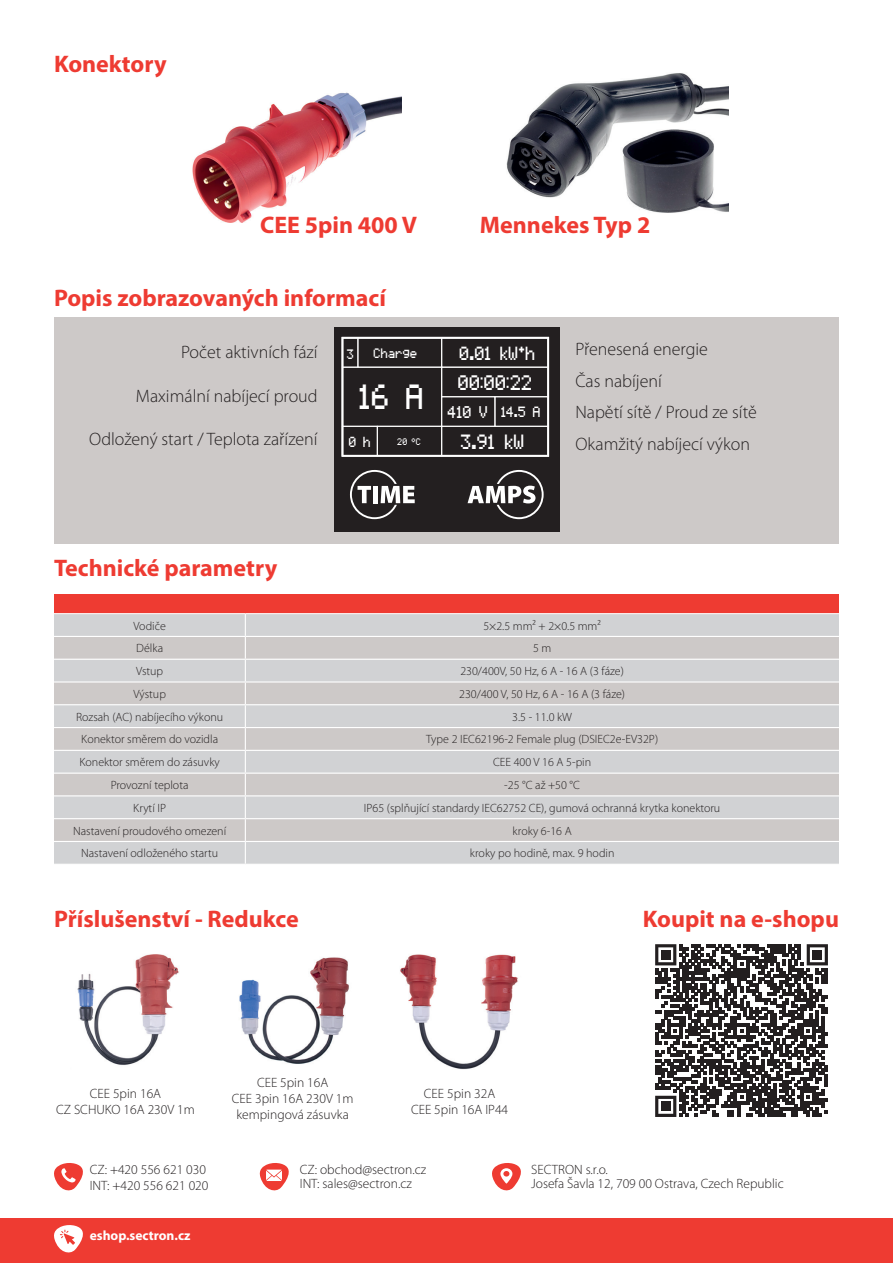
<style>
.page{position:relative;width:893px;height:1263px;background:#fff}
.page>*{position:absolute;margin:0;border:0;box-sizing:border-box;transform-origin:0 0}
.t1{font:28.05px "pixelmix";color:#fff;scale:.89 1}
.t2{font:700 24px "Myriad Pro";color:#ee3b32}
.t3{font:300 18px/31.5px "Myriad Pro";color:#231f20}
.t4{font:16.8px "pixelmix";color:#fff;scale:.89 1}
.t5{font:16.5px "pixelmix";color:#fff;scale:.89 1}
.t6{font:15.3px "pixelmix";color:#fff;scale:.89 1}
.t7{font:300 13.5px/16.2px "Myriad Pro";color:#231f20}
.t8{font:700 13.5px "Myriad Pro";color:#fff}
.t9{font:300 12px "Myriad Pro";color:#231f20}
.t10{font:11.85px "pixelmix";color:#fff;scale:.89 1}
.t11{font:11.7px "pixelmix";color:#fff;scale:.89 1}
.t12{font:10.95px "pixelmix";color:#fff;scale:.89 1}
.t13{font:7.65px "pixelmix";color:#fff;scale:.89 1}
.s1{font-size:13.5px}
</style>
<div class="page">
<img style="left:192px;top:92px;width:210px;height:131px">
<img style="left:506px;top:73px;width:222px;height:140px">
<div style="left:54px;top:317px;width:785px;height:227px;background:#cdc9c8"></div>
<div style="left:0;top:1218px;width:893px;height:45px;background:#ee3b32"></div>
<svg style="left:54px;top:1225px;width:29px;height:27px"></svg>
<svg style="left:54px;top:1163px;width:29px;height:27px"></svg>
<svg style="left:260px;top:1163px;width:29px;height:27px"></svg>
<svg style="left:492px;top:1163px;width:29px;height:27px"></svg>
<img style="left:77px;top:954px;width:102px;height:111px">
<img style="left:239px;top:957px;width:110px;height:107px">
<img style="left:400px;top:954px;width:118px;height:116px">
<div style="left:334px;top:328px;width:225px;height:204px;background:#231f20"></div>
<svg style="left:350px;top:470px;width:65px;height:49px"></svg>
<svg style="left:468px;top:470px;width:76px;height:49px"></svg>
<div style="left:357px;top:337px;width:85px;height:31px;border:1px solid #fff"></div>
<div style="left:441px;top:337px;width:108px;height:31px;border:1px solid #fff"></div>
<div style="left:441px;top:367px;width:108px;height:30px;border:1px solid #fff"></div>
<div style="left:377px;top:426px;width:65px;height:30px;border:1px solid #fff"></div>
<div style="left:342px;top:426px;width:36px;height:30px;border:1px solid #fff"></div>
<div style="left:342px;top:367px;width:100px;height:60px;border:1px solid #fff"></div>
<div style="left:441px;top:396px;width:54px;height:31px;border:1px solid #fff"></div>
<div style="left:495px;top:396px;width:54px;height:31px;border:1px solid #fff"></div>
<div style="left:342px;top:337px;width:207px;height:120px;border:2px solid #fff"></div>
<svg style="left:655px;top:944px;width:173px;height:173px"></svg>
<div style="left:661px;top:950px;width:9px;height:9px;background:#231f20"></div>
<div style="left:813px;top:950px;width:9px;height:9px;background:#231f20"></div>
<div style="left:661px;top:1102px;width:9px;height:9px;background:#231f20"></div>
<div style="left:54px;top:594px;width:785px;height:20px;background:#ee3b32"></div>
<div style="left:54px;top:614px;width:785px;height:250px;background:#d1d2d4"></div>
<svg style="left:54px;top:637px;width:785px;height:204px;background:#cfcdcd"></svg>
<hr style="left:54px;top:636px;width:191px;height:1px;background:#fff">
<hr style="left:245px;top:636px;width:594px;height:1px;background:#fff">
<hr style="left:54px;top:659px;width:191px;height:1px;background:#fff">
<hr style="left:245px;top:659px;width:594px;height:1px;background:#fff">
<hr style="left:54px;top:681px;width:191px;height:1px;background:#fff">
<hr style="left:245px;top:681px;width:594px;height:1px;background:#fff">
<hr style="left:54px;top:704px;width:191px;height:1px;background:#fff">
<hr style="left:245px;top:704px;width:594px;height:1px;background:#fff">
<hr style="left:54px;top:727px;width:191px;height:1px;background:#fff">
<hr style="left:245px;top:727px;width:594px;height:1px;background:#fff">
<hr style="left:54px;top:750px;width:191px;height:1px;background:#fff">
<hr style="left:245px;top:750px;width:594px;height:1px;background:#fff">
<hr style="left:54px;top:772px;width:191px;height:2px;background:#fff">
<hr style="left:245px;top:772px;width:594px;height:2px;background:#fff">
<hr style="left:54px;top:795px;width:191px;height:1px;background:#fff">
<hr style="left:245px;top:795px;width:594px;height:1px;background:#fff">
<hr style="left:54px;top:818px;width:191px;height:1px;background:#fff">
<hr style="left:245px;top:818px;width:594px;height:1px;background:#fff">
<hr style="left:54px;top:841px;width:191px;height:1px;background:#fff">
<hr style="left:245px;top:841px;width:594px;height:1px;background:#fff">
<svg style="left:245px;top:614px;width:1px;height:250px"></svg>
<hr style="left:54px;top:613px;width:191px;height:1px;background:#fff">
<hr style="left:245px;top:613px;width:594px;height:1px;background:#fff">
<h2 class="t2" style="left:54px;top:48px;width:114px">Konektory</h2>
<h2 class="t2" style="left:260px;top:209px;width:159px">CEE 5pin 400 V</h2>
<h2 class="t2" style="left:480px;top:209px;width:172px">Mennekes Typ 2</h2>
<h2 class="t2" style="left:54px;top:282px;width:333px">Popis zobrazovaných informací</h2>
<h3 class="t3" style="left:181px;top:336px;width:138px">Počet aktivních fází</h3>
<h3 class="t3" style="left:136px;top:380px;width:183px">Maximální nabíjecí proud</h3>
<h3 class="t3" style="left:89px;top:423px;width:230px">Odložený start / Teplota zařízení</h3>
<p class="t12" style="left:347px;top:349px;width:10px">3</p>
<p class="t12" style="left:374px;top:347px;width:51px">Charge</p>
<h1 class="t1" style="left:360px;top:383px;width:75px">16 A</h1>
<p class="t6" style="left:460px;top:345px;width:87px">0.01 kW*h</p>
<h3 class="t4" style="left:458px;top:374px;width:85px">00:00:22</h3>
<p class="t10" style="left:448px;top:406px;width:106px"><span class="s1">410 V</span> 14.5 A</p>
<p class="t11" style="left:349px;top:436px;width:26px">0 h</p>
<p class="t13" style="left:398px;top:438px;width:28px">20 °C</p>
<h3 class="t5" style="left:461px;top:433px;width:74px">3.91 kW</h3>
<h3 class="t3" style="left:575px;top:333px;width:183px">Přenesená energie<br>Čas nabíjení<br>Napětí sítě / Proud ze sítě<br>Okamžitý nabíjecí výkon</h3>
<h2 class="t2" style="left:54px;top:552px;width:225px">Technické parametry</h2>
<p class="t9" style="left:133px;top:618px;width:34px">Vodiče</p>
<p class="t9" style="left:483px;top:618px;width:119px">5×2.5 mm² + 2×0.5 mm²</p>
<p class="t9" style="left:136px;top:641px;width:29px">Délka</p>
<p class="t9" style="left:533px;top:641px;width:20px">5 m</p>
<p class="t9" style="left:136px;top:664px;width:29px">Vstup</p>
<p class="t9" style="left:460px;top:664px;width:165px">230/400V, 50 Hz, 6 A - 16 A (3 fáze)</p>
<p class="t9" style="left:133px;top:687px;width:34px">Výstup</p>
<p class="t9" style="left:459px;top:687px;width:167px">230/400 V, 50 Hz, 6 A - 16 A (3 fáze)</p>
<p class="t9" style="left:76px;top:709px;width:149px">Rozsah (AC) nabíjecího výkonu</p>
<p class="t9" style="left:512px;top:709px;width:61px">3.5 - 11.0 kW</p>
<p class="t9" style="left:81px;top:732px;width:138px">Konektor směrem do vozidla</p>
<p class="t9" style="left:426px;top:732px;width:234px">Type 2 IEC62196-2 Female plug (DSIEC2e-EV32P)</p>
<p class="t9" style="left:79px;top:755px;width:142px">Konektor směrem do zásuvky</p>
<p class="t9" style="left:493px;top:755px;width:100px">CEE 400 V 16 A 5-pin</p>
<p class="t9" style="left:111px;top:778px;width:79px">Provozní teplota</p>
<p class="t9" style="left:504px;top:778px;width:77px">-25 °C až +50 °C</p>
<p class="t9" style="left:133px;top:800px;width:34px">Krytí IP</p>
<p class="t9" style="left:364px;top:800px;width:358px">IP65 (splňující standardy IEC62752 CE), gumová ochranná krytka konektoru</p>
<p class="t9" style="left:73px;top:823px;width:155px">Nastavení proudového omezení</p>
<p class="t9" style="left:513px;top:823px;width:61px">kroky 6-16 A</p>
<p class="t9" style="left:81px;top:846px;width:138px">Nastavení odloženého startu</p>
<p class="t9" style="left:470px;top:846px;width:146px">kroky po hodině, max. 9 hodin</p>
<h2 class="t2" style="left:54px;top:903px;width:246px">Příslušenství - Redukce</h2>
<h2 class="t2" style="left:643px;top:903px;width:198px">Koupit na e-shopu</h2>
<p class="t7" style="left:56px;top:1085px;width:140px;text-align:center">CEE 5pin 16A<br>CZ SCHUKO 16A 230V 1m</p>
<p class="t7" style="left:232px;top:1074px;width:123px;text-align:center">CEE 5pin 16A<br>CEE 3pin 16A 230V 1m kempingová zásuvka</p>
<p class="t7" style="left:411px;top:1085px;width:99px;text-align:center">CEE 5pin 32A<br>CEE 5pin 16A IP44</p>
<p class="t7" style="left:90px;top:1161px;width:120px">CZ: +420 556 621 030<br>INT: +420 556 621 020</p>
<p class="t8" style="left:90px;top:1226px;width:102px">eshop.sectron.cz</p>
<p class="t7" style="left:300px;top:1163px;width:128px;line-height:13.5px">CZ: obchod@sectron.cz<br>INT: sales@sectron.cz</p>
<p class="t7" style="left:531px;top:1163px;width:254px;line-height:13.5px">SECTRON s.r.o.<br>Josefa Šavla 12, 709 00 Ostrava, Czech Republic</p>
</div>
